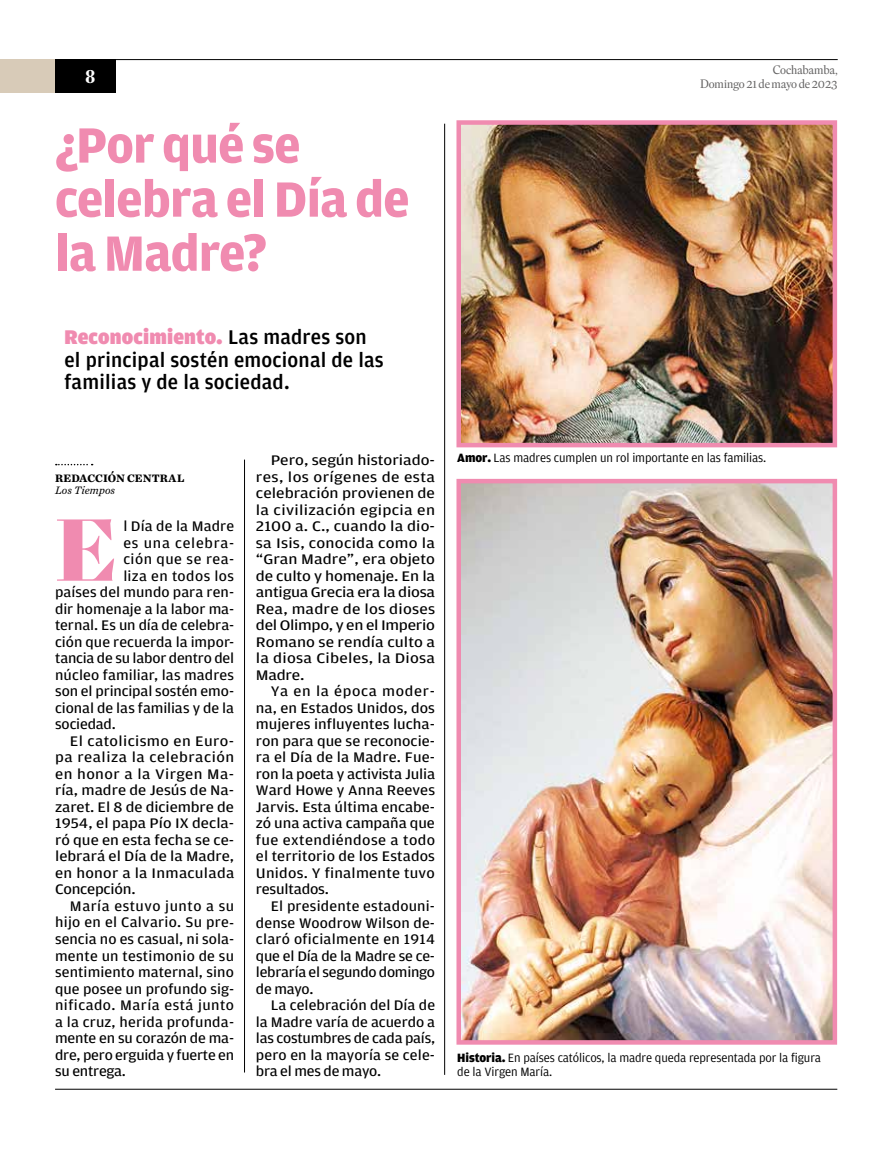
<style>
.page{position:relative;width:893px;height:1149px;background:#fff}
.page>*{position:absolute;margin:0;border:0;box-sizing:border-box;transform-origin:0 0}
.t1{font:900 85.95px "Eudald Fine";color:#f08bb0}
.t2{font:700 52.5px/54px "Amplitude";letter-spacing:-.02em;color:#f08bb0}
.t3{font:500 21px/22.5px "Amplitude";letter-spacing:.01em;color:#000}
.t4{font:700 18px "Eudald Headline";color:#fff}
.t5{font:14.7px/16.5px "Amplitude";color:#000;text-align:justify;scale:1.1 1}
.t6{font:14.7px/16.5px "Amplitude";color:#000;text-align:justify;scale:1.19 1}
.t7{font:14.7px/16.5px "Amplitude";color:#000;text-align:justify;scale:1.13 1}
.t8{font:14.7px "Amplitude";color:#000;scale:1.15 1}
.t9{font:14.7px "Amplitude";letter-spacing:.03em;color:#000;scale:1.1 1}
.t10{font:14.7px "Amplitude";letter-spacing:.025em;color:#000;scale:1.1 1}
.t11{font:14.7px "Amplitude";letter-spacing:.02em;color:#000;scale:1.1 1}
.t12{font:14.7px "Amplitude";letter-spacing:.03em;color:#000;scale:1.15 1}
.t13{font:14.7px "Amplitude";letter-spacing:.02em;color:#000;scale:1.15 1}
.t14{font:14.7px "Amplitude";letter-spacing:.025em;color:#000;scale:1.15 1}
.t15{font:14.7px "Amplitude";letter-spacing:.045em;color:#000;scale:1.1 1}
.t16{font:12.75px/13.5px "Amplitude";letter-spacing:-.01em;color:#000}
.t17{font:12px "Eudald Headline";letter-spacing:-.02em;color:#646363}
.t18{font:700 11.25px "Chronicle Text G2";color:#000}
.t19{font:italic 11.25px "Chronicle Text G2";letter-spacing:.01em;color:#000}
.s1{font-weight:900;color:#f08bb0}
.s2{font-weight:900}
</style>
<div class="page">
<hr style="left:70px;top:59px;width:768px;height:1px;background:#000">
<div style="left:55px;top:59px;width:60px;height:33px;background:#000"></div>
<div style="left:0;top:59px;width:55px;height:33px;background:#d8cbb8"></div>
<svg style="left:56px;top:463px;width:37px;height:2px"></svg>
<hr style="left:55px;top:1088px;width:782px;height:1px;background:#000">
<hr style="left:244px;top:459px;width:1px;height:613px;background:#000">
<hr style="left:444px;top:124px;width:1px;height:950px;background:#000">
<img style="left:461px;top:125px;width:371px;height:317px">
<div style="left:456px;top:120px;width:381px;height:327px;border:4px solid #f08bb0"></div>
<img style="left:461px;top:483px;width:371px;height:556px">
<div style="left:456px;top:478px;width:381px;height:566px;border:4px solid #f08bb0"></div>
<p class="t4" style="left:85px;top:64px;width:12px">8</p>
<h2 class="t2" style="left:55px;top:119px;width:356px">¿Por qué se celebra el Día de la Madre?</h2>
<h3 class="t3" style="left:64px;top:326px;width:321px"><span class="s1">Reconocimiento.</span> Las madres son el principal sostén emocional de las familias y de la sociedad.</h3>
<p class="t17" style="left:773px;top:63px;width:66px">Cochabamba,</p>
<p class="t17" style="left:700px;top:77px;width:139px">Domingo 21 de mayo de 2023</p>
<p class="t18" style="left:55px;top:469px;width:131px">REDACCIÓN CENTRAL</p>
<p class="t19" style="left:55px;top:482px;width:62px">Los Tiempos</p>
<h1 class="t1" style="left:55px;top:499px;width:64px">E</h1>
<p class="t5" style="left:123px;top:518px;width:102px">l Día de la Madre</p>
<p class="t15" style="left:123px;top:534px;width:102px">es una celebra-</p>
<p class="t10" style="left:123px;top:551px;width:102px">ción que se rea-</p>
<p class="t10" style="left:123px;top:567px;width:102px">liza en todos los</p>
<p class="t5" style="left:55px;top:584px;width:164px">países del mundo para ren-</p>
<p class="t5" style="left:55px;top:600px;width:164px">dir homenaje a la labor ma-</p>
<p class="t5" style="left:55px;top:617px;width:164px">ternal. Es un día de celebra-</p>
<p class="t5" style="left:55px;top:633px;width:164px">ción que recuerda la impor-</p>
<p class="t5" style="left:55px;top:650px;width:164px">tancia de su labor dentro del</p>
<p class="t5" style="left:55px;top:666px;width:164px">núcleo familiar, las madres</p>
<p class="t5" style="left:55px;top:683px;width:164px">son el principal sostén emo-</p>
<p class="t5" style="left:55px;top:699px;width:164px">cional de las familias y de la</p>
<p class="t5" style="left:55px;top:716px;width:57px">sociedad.</p>
<p class="t13" style="left:70px;top:732px;width:144px">El catolicismo en Euro-</p>
<p class="t12" style="left:55px;top:749px;width:157px">pa realiza la celebración</p>
<p class="t14" style="left:55px;top:765px;width:157px">en honor a la Virgen Ma-</p>
<p class="t8" style="left:55px;top:782px;width:157px">ría, madre de Jesús de Na-</p>
<p class="t8" style="left:55px;top:798px;width:157px">zaret. El 8 de diciembre de</p>
<p class="t8" style="left:55px;top:815px;width:157px">1954, el papa Pío IX decla-</p>
<p class="t8" style="left:55px;top:831px;width:157px">ró que en esta fecha se ce-</p>
<p class="t8" style="left:55px;top:848px;width:157px">lebrará el Día de la Madre,</p>
<p class="t8" style="left:55px;top:864px;width:157px">en honor a la Inmaculada</p>
<p class="t8" style="left:55px;top:881px;width:71px">Concepción.</p>
<p class="t9" style="left:70px;top:897px;width:151px">María estuvo junto a su</p>
<p class="t11" style="left:55px;top:914px;width:164px">hijo en el Calvario. Su pre-</p>
<p class="t5" style="left:55px;top:930px;width:164px">sencia no es casual, ni sola-</p>
<p class="t5" style="left:55px;top:947px;width:164px">mente un testimonio de su</p>
<p class="t5" style="left:55px;top:963px;width:164px">sentimiento maternal, sino</p>
<p class="t5" style="left:55px;top:980px;width:164px">que posee un profundo sig-</p>
<p class="t9" style="left:55px;top:996px;width:164px">nificado. María está junto</p>
<p class="t5" style="left:55px;top:1013px;width:164px">a la cruz, herida profunda-</p>
<p class="t5" style="left:55px;top:1029px;width:164px">mente en su corazón de ma-</p>
<p class="t5" style="left:55px;top:1046px;width:164px">dre, pero erguida y fuerte en</p>
<p class="t5" style="left:55px;top:1062px;width:66px">su entrega.</p>
<p class="t6" style="left:256px;top:452px;width:152px;text-indent:15px">Pero, según historiado&shy;res, los orígenes de esta celebración provienen de la civilización egipcia en 2100 a. C., cuando la dio&shy;sa Isis, conocida como la “Gran Madre”, era objeto de culto y homenaje. En la antigua Grecia era la diosa Rea, madre de los dioses del Olimpo, y en el Imperio Romano se rendía culto a la diosa Cibeles, la Diosa Madre.</p>
<p class="t7" style="left:256px;top:683px;width:160px;text-indent:15px">Ya en la época moder&shy;na, en Estados Unidos, dos mujeres influyentes lucha&shy;ron para que se reconocie&shy;ra el Día de la Madre. Fue&shy;ron la poeta y activista Julia Ward Howe y Anna Reeves Jarvis. Esta última encabe&shy;zó una activa campaña que fue extendiéndose a todo el territorio de los Estados Unidos. Y finalmente tuvo resultados.</p>
<p class="t5" style="left:256px;top:897px;width:164px;text-indent:15px">El presidente estadouni&shy;dense Woodrow Wilson de&shy;claró oficialmente en 1914 que el Día de la Madre se ce&shy;lebraría el segundo domingo de mayo.</p>
<p class="t5" style="left:256px;top:996px;width:164px;text-indent:15px">La celebración del Día de la Madre varía de acuerdo a las costumbres de cada país, pero en la mayoría se cele&shy;bra el mes de mayo.</p>
<p class="t16" style="left:457px;top:451px;width:310px"><span class="s2">Amor.</span> Las madres cumplen un rol importante en las familias.</p>
<p class="t16" style="left:457px;top:1050px;width:365px"><span class="s2">Historia.</span> En países católicos, la madre queda representada por la figura de la Virgen María.</p>
</div>
